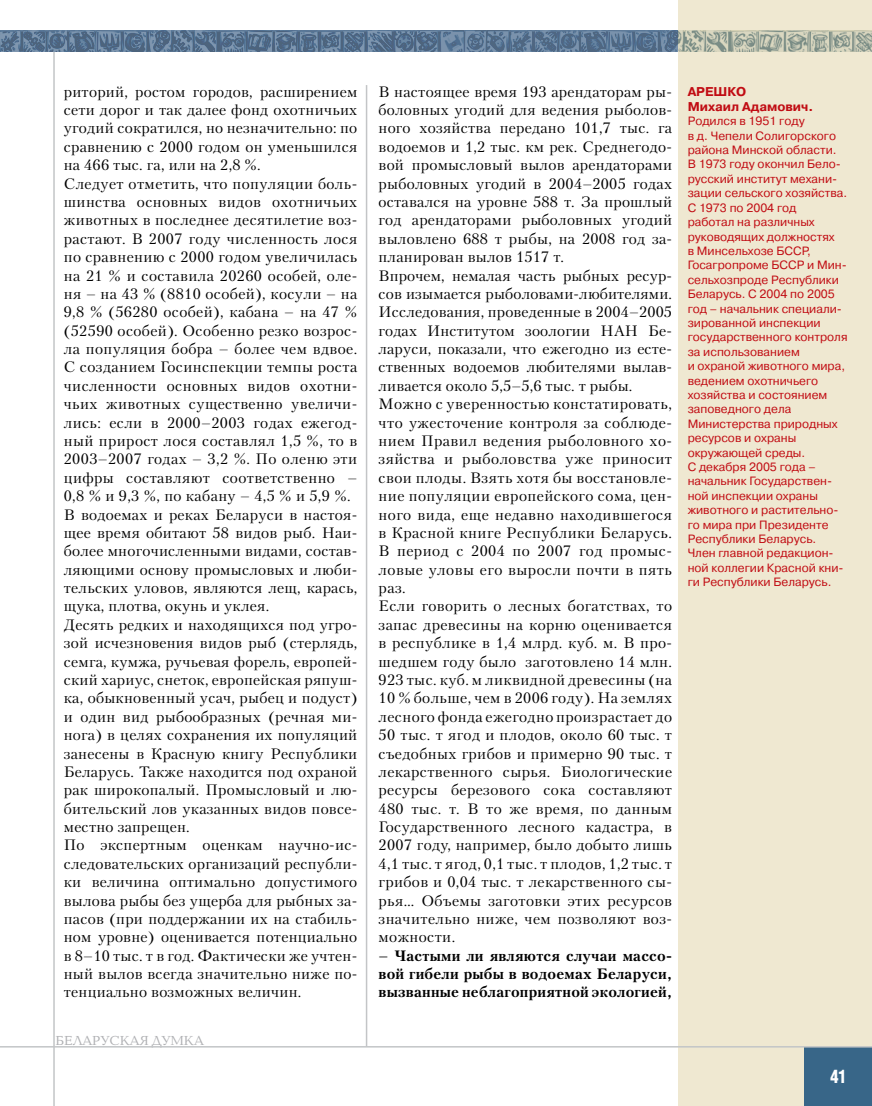
<style>
.page{position:relative;width:872px;height:1106px;background:#fff}
.page>*{position:absolute;margin:0;border:0;box-sizing:border-box;transform-origin:0 0}
.t1{font:700 18px "AG Letterica Cond L";color:#fff;scale:.9 1}
.t2{font:15px/18.3px "Petersburg C";letter-spacing:.015em;color:#000}
.t3{font:700 15px/18.3px "Petersburg C";letter-spacing:.015em;color:#000;text-align:justify}
.t4{font:13.5px "Baltica C";color:#aeafb2}
.t5{font:700 12.75px/14.4px "Pragmatica C";color:#c10c13}
.t6{font:12px/14.4px "Pragmatica C";color:#c10c13}
</style>
<div class="page">
<div style="left:678px;top:0;width:194px;height:1106px;background:#efe8d1"></div>
<hr style="left:53px;top:52px;width:2px;height:1054px;background:#c3c5c7">
<hr style="left:366px;top:85px;width:1px;height:961px;background:#c3c5c7">
<div style="left:804px;top:1047px;width:68px;height:59px;background:#386688"></div>
<svg style="left:0;top:31px;width:872px;height:21px;background:#6e8497"></svg>
<hr style="left:0;top:1046px;width:872px;height:1px;background:#c3c5c7">
<p class="t2" style="left:64px;top:82px;width:295px">риторий, ростом городов, расширением сети дорог и так далее фонд охотничьих угодий сократился, но незначительно: по сравнению с 2000 годом он уменьшился на 466 тыс. га, или на 2,8 %.<br>Следует отметить, что популяции боль&shy;шинства основных видов охотничьих животных в последнее десятилетие воз&shy;растают. В 2007 году численность лося по сравнению с 2000 годом увеличилась на 21 % и составила 20260 особей, оле&shy;ня – на 43 % (8810 особей), косули – на 9,8 % (56280 особей), кабана – на 47 % (52590 особей). Особенно резко возрос&shy;ла популяция бобра – более чем вдвое.<br>С созданием Госинспекции темпы роста численности основных видов охотни&shy;чьих животных существенно увеличи&shy;лись: если в 2000–2003 годах ежегод&shy;ный прирост лося составлял 1,5 %, то в 2003–2007 годах – 3,2 %. По оленю эти цифры составляют соответственно – 0,8 % и 9,3 %, по кабану – 4,5 % и 5,9 %.<br>В водоемах и реках Беларуси в настоя&shy;щее время обитают 58 видов рыб. Наи&shy;более многочисленными видами, состав&shy;ляющими основу промысловых и люби&shy;тельских уловов, являются лещ, карась, щука, плотва, окунь и уклея.<br>Десять редких и находящихся под угро&shy;зой исчезновения видов рыб (стерлядь, семга, кумжа, ручьевая форель, европей&shy;ский хариус, снеток, европейская ряпуш&shy;ка, обыкновенный усач, рыбец и подуст) и один вид рыбообразных (речная ми&shy;нога) в целях сохранения их популяций занесены в Красную книгу Республики Беларусь. Также находится под охраной рак широкопалый. Промысловый и лю&shy;бительский лов указанных видов повсе&shy;местно запрещен.<br>По экспертным оценкам научно-ис&shy;следовательских организаций республи&shy;ки величина оптимально допустимого вылова рыбы без ущерба для рыбных за&shy;пасов (при поддержании их на стабиль&shy;ном уровне) оценивается потенциально в 8–10 тыс. т в год. Фактически же учтен&shy;ный вылов всегда значительно ниже по&shy;тенциально возможных величин.</p>
<p class="t2" style="left:378px;top:82px;width:295px">В настоящее время 193 арендаторам ры&shy;боловных угодий для ведения рыболов&shy;ного хозяйства передано 101,7 тыс. га водоемов и 1,2 тыс. км рек. Среднегодо&shy;вой промысловый вылов арендаторами рыболовных угодий в 2004–2005 годах оставался на уровне 588 т. За прошлый год арендаторами рыболовных угодий выловлено 688 т рыбы, на 2008 год за&shy;планирован вылов 1517 т.<br>Впрочем, немалая часть рыбных ресур&shy;сов изымается рыболовами-любителями.<br>Исследования, проведенные в 2004–2005 годах Институтом зоологии НАН Бе&shy;ларуси, показали, что ежегодно из есте&shy;ственных водоемов любителями вылав&shy;ливается около 5,5–5,6 тыс. т рыбы.<br>Можно с уверенностью констатировать, что ужесточение контроля за соблюде&shy;нием Правил ведения рыболовного хо&shy;зяйства и рыболовства уже приносит свои плоды. Взять хотя бы восстановле&shy;ние популяции европейского сома, цен&shy;ного вида, еще недавно находившегося в Красной книге Республики Беларусь.<br>В период с 2004 по 2007 год промыс&shy;ловые уловы его выросли почти в пять раз.<br>Если говорить о лесных богатствах, то запас древесины на корню оценивается в республике в 1,4 млрд. куб. м. В про&shy;шедшем году было заготовлено 14 млн.<br>923 тыс. куб. м ликвидной древесины (на 10 % больше, чем в 2006 году). На землях лесного фонда ежегодно произрастает до 50 тыс. т ягод и плодов, около 60 тыс. т съедобных грибов и примерно 90 тыс. т лекарственного сырья. Биологические ресурсы березового сока составляют 480 тыс. т. В то же время, по данным Государственного лесного кадастра, в 2007 году, например, было добыто лишь 4,1 тыс. т ягод, 0,1 тыс. т плодов, 1,2 тыс. т грибов и 0,04 тыс. т лекарственного сы&shy;рья… Объемы заготовки этих ресурсов значительно ниже, чем позволяют воз&shy;можности.</p>
<p class="t3" style="left:378px;top:946px;width:295px">– Частыми ли являются случаи массо&shy;вой гибели рыбы в водоемах Беларуси, вызванные неблагоприятной экологией,</p>
<p class="t4" style="left:56px;top:1033px;width:65px">БЕЛАРУСКА</p>
<p class="t4" style="left:140px;top:1033px;width:55px">Я ДУМКА</p>
<p class="t5" style="left:687px;top:85px;width:127px">АРЕШКО<br>Михаил Адамович.</p>
<p class="t6" style="left:687px;top:114px;width:161px">Родился в 1951 году<br>в д. Чепели Солигорского района Минской области.<br>В 1973 году окончил Бело&shy;русский институт механи&shy;зации сельского хозяйства.<br>C 1973 по 2004 год<br>работал на различных руководящих должностях<br>в Минсельхозе БССР,<br>Госагропроме БССР и Мин&shy;сельхозпроде Республики<br>Беларусь. С 2004 по 2005 год – начальник специали&shy;зированной инспекции государственного контроля за использованием<br>и охраной животного мира, ведением охотничьего хозяйства и состоянием заповедного дела<br>Министерства природных ресурсов и охраны окружающей среды.<br>С декабря 2005 года – начальник Государствен&shy;ной инспекции охраны животного и растительно&shy;го мира при Президенте<br>Республики Беларусь.<br>Член главной редакцион&shy;ной коллегии Красной кни&shy;ги Республики Беларусь.</p>
<p class="t1" style="left:830px;top:1065px;width:20px">41</p>
</div>
